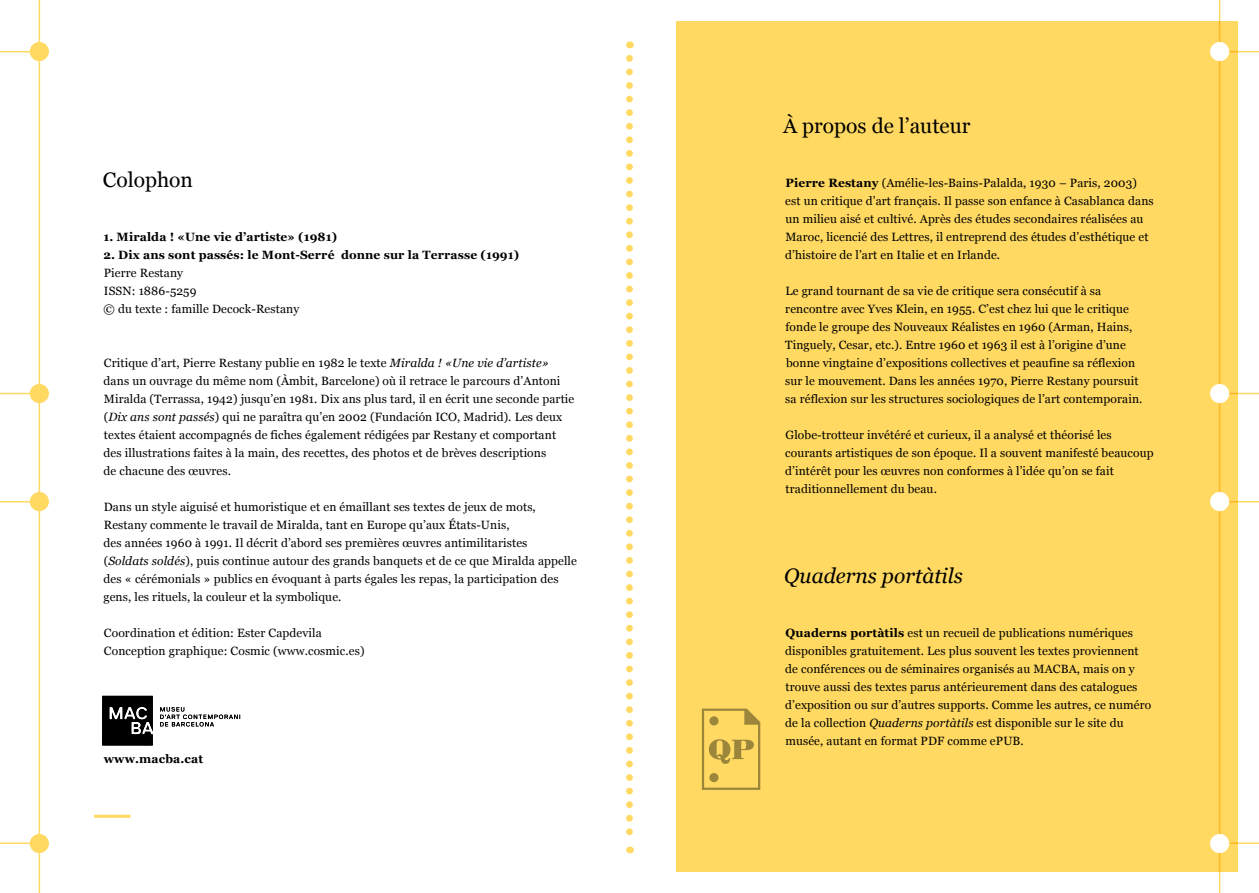
<style>
.page{position:relative;width:1259px;height:893px;background:#fff}
.page>*{position:absolute;margin:0;border:0;box-sizing:border-box;transform-origin:0 0}
.t1{font:48px "Georgia";color:#ffd961}
.t2{font:21px "Georgia";color:#000}
.t3{font:italic 21px "Georgia";color:#000}
.t4{font:12px/18px "Georgia";letter-spacing:.01em;color:#000}
.t5{font:700 12px "Georgia";letter-spacing:.01em;color:#000}
.s1{font-style:italic}
.s2{font-weight:700}
</style>
<div class="page">
<div style="left:676px;top:21px;width:561px;height:851px;background:#ffd961"></div>
<svg style="left:626px;top:58px;width:7px;height:795px"></svg>
<hr style="left:39px;top:0;width:1px;height:893px;background:#ffd961">
<hr style="left:0;top:51px;width:30px;height:1px;background:#ffd961">
<hr style="left:0;top:393px;width:30px;height:1px;background:#ffd961">
<hr style="left:0;top:501px;width:30px;height:1px;background:#ffd961">
<hr style="left:0;top:842px;width:30px;height:2px;background:#ffd961">
<div style="left:31px;top:43px;width:17px;height:17px;background:#ffd961;border-radius:50%"></div>
<div style="left:30px;top:42px;width:19px;height:19px;border:2px solid #ffd961;border-radius:50%"></div>
<div style="left:31px;top:385px;width:17px;height:17px;background:#ffd961;border-radius:50%"></div>
<div style="left:30px;top:384px;width:19px;height:19px;border:2px solid #ffd961;border-radius:50%"></div>
<div style="left:31px;top:493px;width:17px;height:17px;background:#ffd961;border-radius:50%"></div>
<div style="left:30px;top:492px;width:19px;height:19px;border:2px solid #ffd961;border-radius:50%"></div>
<div style="left:31px;top:835px;width:17px;height:17px;background:#ffd961;border-radius:50%"></div>
<div style="left:30px;top:834px;width:19px;height:19px;border:2px solid #ffd961;border-radius:50%"></div>
<svg style="left:702px;top:709px;width:58px;height:81px"></svg>
<svg style="left:709px;top:716px;width:9px;height:9px"></svg>
<div style="left:709px;top:773px;width:9px;height:9px;background:#9c863c;border-radius:50%"></div>
<hr style="left:1218px;top:0;width:2px;height:893px;background:#ffd961">
<hr style="left:1228px;top:51px;width:31px;height:1px;background:#ffd961">
<hr style="left:1228px;top:393px;width:31px;height:1px;background:#ffd961">
<hr style="left:1228px;top:501px;width:31px;height:1px;background:#ffd961">
<hr style="left:1228px;top:842px;width:31px;height:2px;background:#ffd961">
<div style="left:1210px;top:42px;width:19px;height:19px;background:#fff;border-radius:50%"></div>
<div style="left:1210px;top:384px;width:19px;height:19px;background:#fff;border-radius:50%"></div>
<div style="left:1210px;top:492px;width:19px;height:19px;background:#fff;border-radius:50%"></div>
<div style="left:1210px;top:834px;width:19px;height:19px;background:#fff;border-radius:50%"></div>
<svg style="left:102px;top:696px;width:138px;height:50px"></svg>
<h2 class="t2" style="left:103px;top:164px;width:92px">Colophon</h2>
<p class="t5" style="left:103px;top:227px;width:235px">1. Miralda ! «Une vie d’artiste» (1981)</p>
<p class="t5" style="left:103px;top:245px;width:417px">2. Dix ans sont passés: le Mont‑Serré donne sur la Terrasse (1991)</p>
<p class="t4" style="left:104px;top:263px;width:197px">Pierre Restany<br>ISSN: 1886-5259<br>© du texte : famille Decock-Restany</p>
<p class="t4" style="left:104px;top:353px;width:472px">Critique d’art, Pierre Restany publie en 1982 le texte <span class="s1">Miralda ! «Une vie d’artiste» </span>dans un ouvrage du même nom (Àmbit, Barcelone) où il retrace le parcours d’Antoni Miralda (Terrassa, 1942) jusqu’en 1981. Dix ans plus tard, il en écrit une seconde partie (<span class="s1">Dix ans sont passés</span>) qui ne paraîtra qu’en 2002 (Fundación ICO, Madrid). Les deux textes étaient accompagnés de fiches également rédigées par Restany et comportant des illustrations faites à la main, des recettes, des photos et de brèves descriptions<br>de chacune des œuvres.</p>
<p class="t4" style="left:103px;top:497px;width:475px">Dans un style aiguisé et humoristique et en émaillant ses textes de jeux de mots, Restany commente le travail de Miralda, tant en Europe qu’aux États-Unis,<br>des années 1960 à 1991. Il décrit d’abord ses premières œuvres antimilitaristes<br>(<span class="s1">Soldats soldés</span>), puis continue autour des grands banquets et de ce que Miralda appelle des « cérémonials » publics en évoquant à parts égales les repas, la participation des gens, les rituels, la couleur et la symbolique.</p>
<p class="t4" style="left:104px;top:623px;width:262px">Coordination et édition: Ester Capdevila<br>Conception graphique: Cosmic (www.cosmic.es)</p>
<p class="t5" style="left:104px;top:749px;width:101px">www.macba.cat</p>
<h1 class="t1" style="left:92px;top:777px;width:43px">—</h1>
<h2 class="t2" style="left:783px;top:110px;width:189px">À propos de l’auteur</h2>
<p class="t4" style="left:785px;top:173px;width:370px"><span class="s2">Pierre Restany</span> (Amélie-les-Bains-Palalda, 1930 – Paris, 2003) est un critique d’art français. Il passe son enfance à Casablanca dans un milieu aisé et cultivé. Après des études secondaires réalisées au Maroc, licencié des Lettres, il entreprend des études d’esthétique et d’histoire de l’art en Italie et en Irlande.</p>
<p class="t4" style="left:785px;top:281px;width:359px">Le grand tournant de sa vie de critique sera consécutif à sa rencontre avec Yves Klein, en 1955. C’est chez lui que le critique fonde le groupe des Nouveaux Réalistes en 1960 (Arman, Hains, Tinguely, Cesar, etc.). Entre 1960 et 1963 il est à l’origine d’une bonne vingtaine d’expositions collectives et peaufine sa réflexion sur le mouvement. Dans les années 1970, Pierre Restany poursuit sa réflexion sur les structures sociologiques de l’art contemporain.</p>
<p class="t4" style="left:785px;top:425px;width:370px">Globe-trotteur invétéré et curieux, il a analysé et théorisé les courants artistiques de son époque. Il a souvent manifesté beaucoup d’intérêt pour les œuvres non conformes à l’idée qu’on se fait traditionnellement du beau.</p>
<h2 class="t3" style="left:784px;top:560px;width:180px">Quaderns portàtils</h2>
<p class="t4" style="left:785px;top:623px;width:367px"><span class="s2">Quaderns portàtils</span> est un recueil de publications numériques disponibles gratuitement. Les plus souvent les textes proviennent de conférences ou de séminaires organisés au MACBA, mais on y trouve aussi des textes parus antérieurement dans des catalogues d’exposition ou sur d’autres supports. Comme les autres, ce numéro de la collection <span class="s1">Quaderns portàtils</span> est disponible sur le site du musée, autant en format PDF comme ePUB.</p>
</div>
